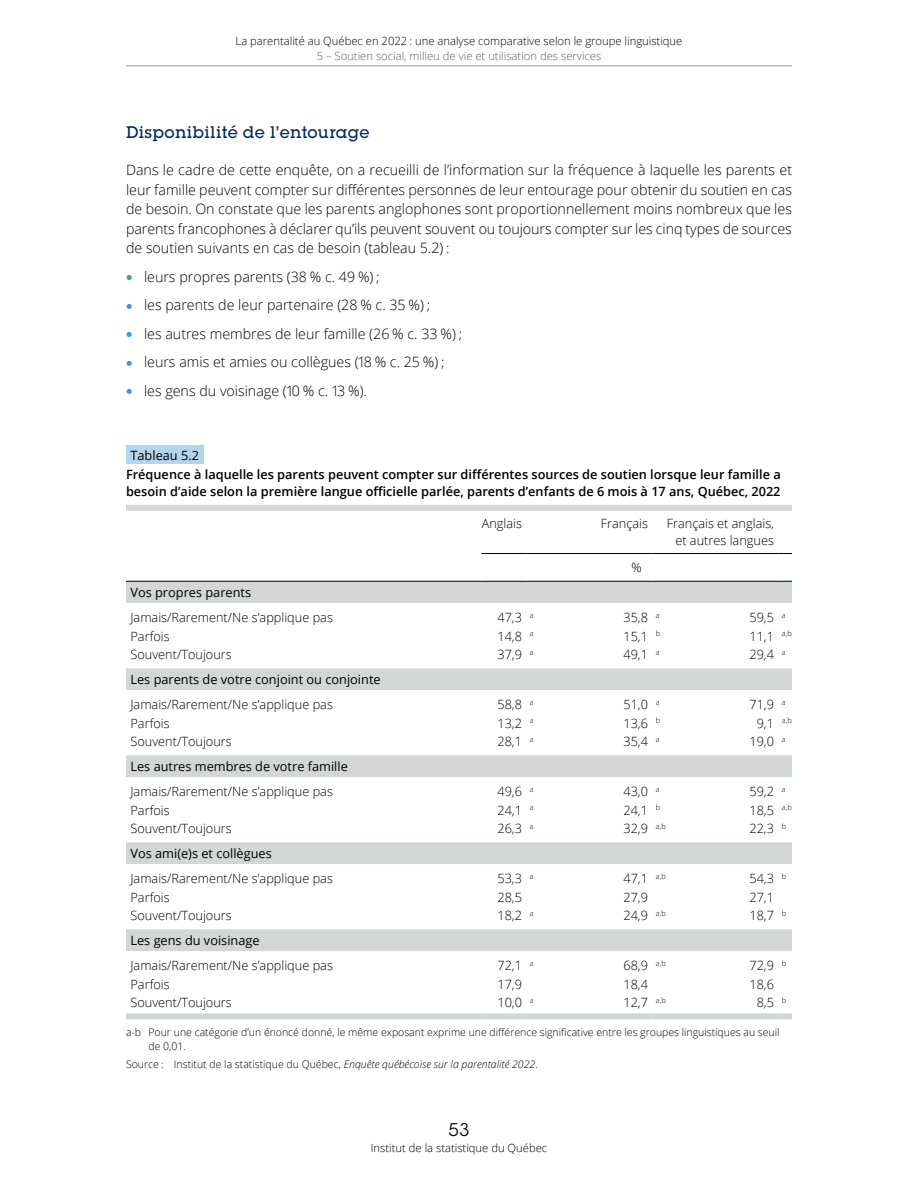
<style>
.page{position:relative;width:918px;height:1188px;background:#fff}
.page>*{position:absolute;margin:0;border:0;box-sizing:border-box;transform-origin:0 0}
.t1{font:18px "Lubalin Graph Std";color:#000}
.t2{font:500 16.5px "Lubalin Graph Std";letter-spacing:.02em;color:#052b56}
.t3{font:300 14.25px/19.5px "Open Sans";color:#000;text-align:justify}
.t4{font:300 12.75px/16.5px "Open Sans";color:#000;text-align:right}
.t5{font:600 12.75px/16.5px "Open Sans";color:#000}
.t6{font:12.75px "Open Sans";color:#000}
.t7{font:300 11.25px "Open Sans";color:#000}
.t8{font:300 11.25px "Open Sans";color:#5f6060}
.t9{font:300 10.5px/13.5px "Open Sans";color:#000}
.s1{font-style:italic}
</style>
<div class="page">
<hr style="left:126px;top:66px;width:666px;height:1px;background:#969798">
<svg style="left:126px;top:582px;width:666px;height:369px"></svg>
<hr style="left:482px;top:553px;width:40px;height:1px;background:#000">
<svg style="left:522px;top:553px;width:18px;height:1px"></svg>
<hr style="left:540px;top:553px;width:108px;height:1px;background:#000">
<svg style="left:648px;top:553px;width:18px;height:1px"></svg>
<hr style="left:666px;top:553px;width:108px;height:1px;background:#000">
<svg style="left:774px;top:553px;width:18px;height:1px"></svg>
<hr style="left:126px;top:581px;width:356px;height:1px;background:#000">
<hr style="left:482px;top:581px;width:40px;height:1px;background:#000">
<svg style="left:522px;top:581px;width:18px;height:1px"></svg>
<hr style="left:540px;top:581px;width:108px;height:1px;background:#000">
<svg style="left:648px;top:581px;width:18px;height:1px"></svg>
<hr style="left:666px;top:581px;width:108px;height:1px;background:#000">
<svg style="left:774px;top:581px;width:18px;height:1px"></svg>
<div style="left:126px;top:1013px;width:356px;height:6px;background:#d4d5d5"></div>
<div style="left:482px;top:1013px;width:40px;height:6px;background:#d4d5d5"></div>
<svg style="left:522px;top:1013px;width:4px;height:6px"></svg>
<div style="left:526px;top:1013px;width:14px;height:6px;background:#d4d5d5"></div>
<div style="left:540px;top:1013px;width:108px;height:6px;background:#d4d5d5"></div>
<svg style="left:648px;top:1013px;width:4px;height:6px"></svg>
<div style="left:652px;top:1013px;width:14px;height:6px;background:#d4d5d5"></div>
<div style="left:666px;top:1013px;width:108px;height:6px;background:#d4d5d5"></div>
<svg style="left:774px;top:1013px;width:4px;height:6px"></svg>
<div style="left:778px;top:1013px;width:14px;height:6px;background:#d4d5d5"></div>
<div style="left:126px;top:446px;width:78px;height:18px;background:#b5d5ea"></div>
<div style="left:126px;top:505px;width:666px;height:6px;background:#d4d5d5"></div>
<p class="t7" style="left:236px;top:33px;width:448px">La parentalité au Québec en 2022 : une analyse comparative selon le groupe linguistique</p>
<p class="t8" style="left:317px;top:48px;width:286px">5 – Soutien social, milieu de vie et utilisation des services</p>
<p class="t2" style="left:126px;top:122px;width:245px">Disponibilité de l’entourage</p>
<p class="t3" style="left:126px;top:160px;width:668px">Dans le cadre de cette enquête, on a recueilli de l’information sur la fréquence à laquelle les parents et leur famille peuvent compter sur différentes personnes de leur entourage pour obtenir du soutien en cas de besoin. On constate que les parents anglophones sont proportionnellement moins nombreux que les parents francophones à déclarer qu’ils peuvent souvent ou toujours compter sur les cinq types de sources de soutien suivants en cas de besoin (tableau 5.2) :</p>
<p class="t3" style="left:144px;top:262px;width:320px;line-height:28.5px;text-align:left">leurs propres parents (38 % c. 49 %) ;<br>les parents de leur partenaire (28 % c. 35 %) ;<br>les autres membres de leur famille (26 % c. 33 %) ; leurs amis et amies ou collègues (18 % c. 25 %) ; les gens du voisinage (10 % c. 13 %).</p>
<p class="t6" style="left:130px;top:446px;width:70px">Tableau 5.2</p>
<p class="t5" style="left:126px;top:466px;width:656px">Fréquence à laquelle les parents peuvent compter sur différentes sources de soutien lorsque leur famille a besoin d’aide selon la première langue officielle parlée, parents d’enfants de 6 mois à 17 ans, Québec, 2022</p>
<p class="t4" style="left:482px;top:515px;width:42px">Anglais</p>
<p class="t4" style="left:601px;top:515px;width:49px">Français</p>
<p class="t4" style="left:667px;top:515px;width:109px">Français et anglais, et autres langues</p>
<p class="t4" style="left:632px;top:559px;width:12px">%</p>
<p class="t6" style="left:130px;top:584px;width:122px">Vos propres parents</p>
<p class="t4" style="left:130px;top:609px;width:204px">Jamais/Rarement/Ne s’applique pas</p>
<p class="t4" style="left:497px;top:609px;width:38px">47,3 <sup>a</sup></p>
<p class="t4" style="left:623px;top:609px;width:38px">35,8 <sup>a</sup></p>
<p class="t4" style="left:749px;top:609px;width:38px">59,5 <sup>a</sup></p>
<p class="t4" style="left:130px;top:627px;width:41px">Parfois</p>
<p class="t4" style="left:497px;top:627px;width:38px">14,8 <sup>a</sup></p>
<p class="t4" style="left:623px;top:627px;width:38px">15,1 <sup>b</sup></p>
<p class="t4" style="left:749px;top:627px;width:44px">11,1 <sup>a,b</sup></p>
<p class="t4" style="left:130px;top:646px;width:103px">Souvent/Toujours</p>
<p class="t4" style="left:497px;top:646px;width:38px">37,9 <sup>a</sup></p>
<p class="t4" style="left:623px;top:646px;width:38px">49,1 <sup>a</sup></p>
<p class="t4" style="left:749px;top:646px;width:38px">29,4 <sup>a</sup></p>
<p class="t6" style="left:130px;top:671px;width:252px">Les parents de votre conjoint ou conjointe</p>
<p class="t4" style="left:130px;top:696px;width:204px">Jamais/Rarement/Ne s’applique pas</p>
<p class="t4" style="left:497px;top:696px;width:38px">58,8 <sup>a</sup></p>
<p class="t4" style="left:623px;top:696px;width:38px">51,0 <sup>a</sup></p>
<p class="t4" style="left:749px;top:696px;width:38px">71,9 <sup>a</sup></p>
<p class="t4" style="left:130px;top:714px;width:41px">Parfois</p>
<p class="t4" style="left:497px;top:714px;width:38px">13,2 <sup>a</sup></p>
<p class="t4" style="left:623px;top:714px;width:38px">13,6 <sup>b</sup></p>
<p class="t4" style="left:757px;top:714px;width:37px">9,1 <sup>a,b</sup></p>
<p class="t4" style="left:130px;top:733px;width:103px">Souvent/Toujours</p>
<p class="t4" style="left:497px;top:733px;width:38px">28,1 <sup>a</sup></p>
<p class="t4" style="left:623px;top:733px;width:38px">35,4 <sup>a</sup></p>
<p class="t4" style="left:749px;top:733px;width:38px">19,0 <sup>a</sup></p>
<p class="t6" style="left:130px;top:758px;width:219px">Les autres membres de votre famille</p>
<p class="t4" style="left:130px;top:783px;width:204px">Jamais/Rarement/Ne s’applique pas</p>
<p class="t4" style="left:497px;top:783px;width:38px">49,6 <sup>a</sup></p>
<p class="t4" style="left:623px;top:783px;width:38px">43,0 <sup>a</sup></p>
<p class="t4" style="left:749px;top:783px;width:38px">59,2 <sup>a</sup></p>
<p class="t4" style="left:130px;top:801px;width:41px">Parfois</p>
<p class="t4" style="left:497px;top:801px;width:38px">24,1 <sup>a</sup></p>
<p class="t4" style="left:623px;top:801px;width:38px">24,1 <sup>b</sup></p>
<p class="t4" style="left:749px;top:801px;width:44px">18,5 <sup>a,b</sup></p>
<p class="t4" style="left:130px;top:820px;width:103px">Souvent/Toujours</p>
<p class="t4" style="left:497px;top:820px;width:38px">26,3 <sup>a</sup></p>
<p class="t4" style="left:623px;top:820px;width:44px">32,9 <sup>a,b</sup></p>
<p class="t4" style="left:749px;top:820px;width:38px">22,3 <sup>b</sup></p>
<p class="t6" style="left:130px;top:845px;width:143px">Vos ami(e)s et collègues</p>
<p class="t4" style="left:130px;top:870px;width:204px">Jamais/Rarement/Ne s’applique pas</p>
<p class="t4" style="left:497px;top:870px;width:38px">53,3 <sup>a</sup></p>
<p class="t4" style="left:623px;top:870px;width:44px">47,1 <sup>a,b</sup></p>
<p class="t4" style="left:749px;top:870px;width:38px">54,3 <sup>b</sup></p>
<p class="t4" style="left:130px;top:888px;width:41px">Parfois</p>
<p class="t4" style="left:497px;top:888px;width:26px">28,5</p>
<p class="t4" style="left:623px;top:888px;width:26px">27,9</p>
<p class="t4" style="left:749px;top:888px;width:26px">27,1</p>
<p class="t4" style="left:130px;top:907px;width:103px">Souvent/Toujours</p>
<p class="t4" style="left:497px;top:907px;width:38px">18,2 <sup>a</sup></p>
<p class="t4" style="left:623px;top:907px;width:44px">24,9 <sup>a,b</sup></p>
<p class="t4" style="left:749px;top:907px;width:38px">18,7 <sup>b</sup></p>
<p class="t6" style="left:130px;top:932px;width:131px">Les gens du voisinage</p>
<p class="t4" style="left:130px;top:957px;width:204px">Jamais/Rarement/Ne s’applique pas</p>
<p class="t4" style="left:497px;top:957px;width:38px">72,1 <sup>a</sup></p>
<p class="t4" style="left:623px;top:957px;width:44px">68,9 <sup>a,b</sup></p>
<p class="t4" style="left:749px;top:957px;width:38px">72,9 <sup>b</sup></p>
<p class="t4" style="left:130px;top:975px;width:41px">Parfois</p>
<p class="t4" style="left:497px;top:975px;width:26px">17,9</p>
<p class="t4" style="left:623px;top:975px;width:26px">18,4</p>
<p class="t4" style="left:749px;top:975px;width:26px">18,6</p>
<p class="t4" style="left:130px;top:994px;width:103px">Souvent/Toujours</p>
<p class="t4" style="left:497px;top:994px;width:38px">10,0 <sup>a</sup></p>
<p class="t4" style="left:623px;top:994px;width:44px">12,7 <sup>a,b</sup></p>
<p class="t4" style="left:757px;top:994px;width:31px">8,5 <sup>b</sup></p>
<p class="t9" style="left:148px;top:1026px;width:633px;text-indent:-22px">a-b Pour une catégorie d’un énoncé donné, le même exposant exprime une différence significative entre les groupes linguistiques au seuil de 0,01.</p>
<p class="t9" style="left:126px;top:1057px;width:413px">Source : Institut de la statistique du Québec, <span class="s1">Enquête québécoise sur la parentalité 2022</span>.</p>
<p class="t1" style="left:449px;top:1118px;width:22px">53</p>
<p class="t7" style="left:371px;top:1140px;width:178px">Institut de la statistique du Québec</p>
</div>
